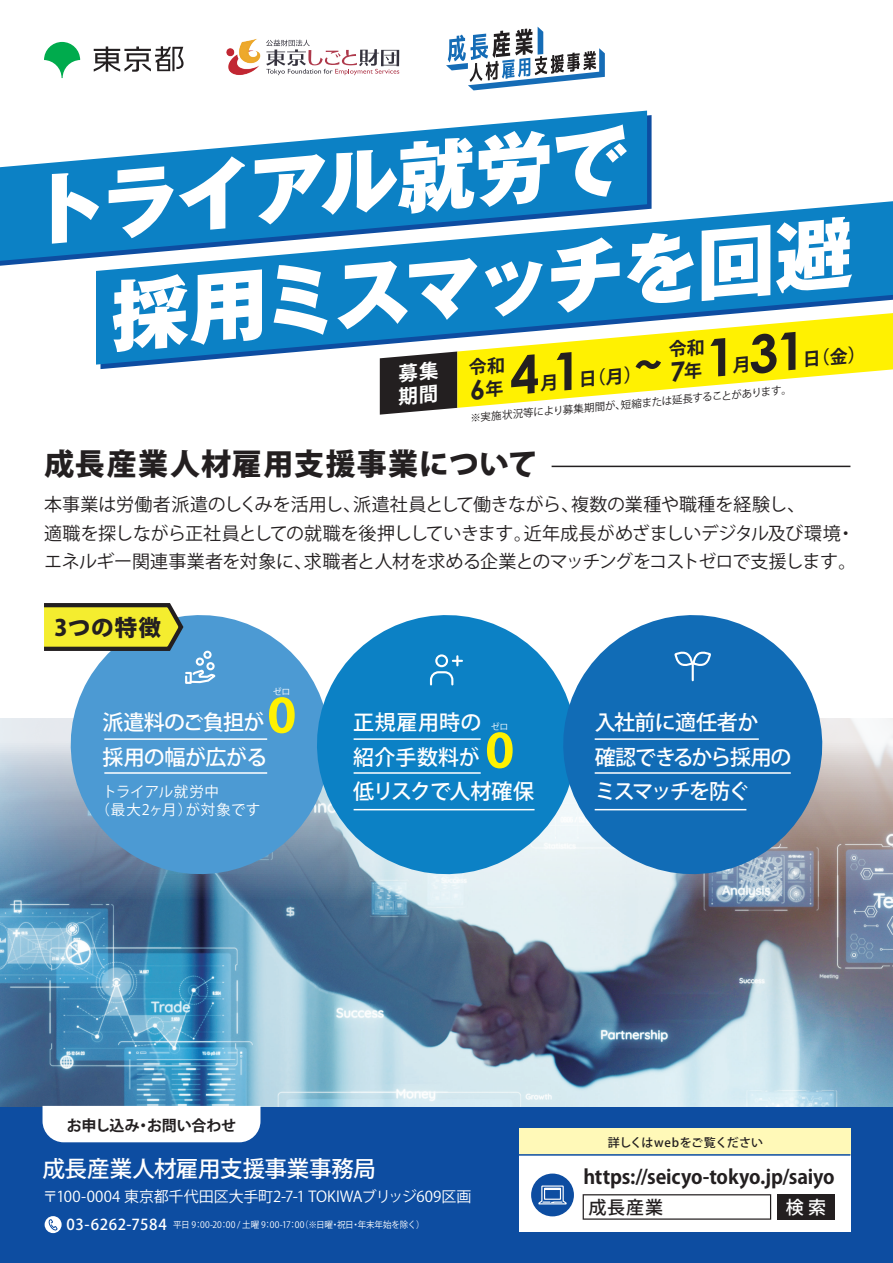
<style>
.page{position:relative;width:893px;height:1263px;background:#fff}
.page>*{position:absolute;margin:0;border:0;box-sizing:border-box;transform-origin:0 0}
.t1{font:77.7px/112.5px "Gothic MB101 hea";color:#fff}
.t2{font:700 46.5px "Koz Go Pr 6 N";color:#fff101;scale:1.1 1}
.t3{font:800 30px "Koz Go Pr 6 N";letter-spacing:.03em;color:#231f20}
.t4{font:500 22.5px "Koz Go Pr 6 N";letter-spacing:-.005em;color:#fff}
.t5{font:800 22.5px "Koz Go Pr 6 N";letter-spacing:.04em;color:#231f20}
.t6{font:500 21px/34.5px "Koz Go Pr 6 N";letter-spacing:-.065em;color:#fff}
.t7{font:500 21px/34.5px "Koz Go Pr 6 N";letter-spacing:.005em;color:#fff}
.t8{font:500 21px/34.5px "Koz Go Pr 6 N";letter-spacing:-.035em;color:#fff}
.t9{font:700 19.5px "Koz Go Pr 6 N";letter-spacing:-.01em;color:#231f20}
.t10{font:700 19.5px/22.4px "Koz Go Pr 6 N";color:#fff}
.t11{font:18px/28.5px "Koz Go Pr 6 N";letter-spacing:-.02em;color:#231f20}
.t12{font:700 18px "Koz Go Pr 6 N";color:#231f20}
.t13{font:500 18px "Koz Go Pr 6 N";color:#231f20}
.t14{font:500 18px "Koz Go Pr 6 N";color:#fff}
.t15{font:15px "Koz Go Pr 6 N";letter-spacing:-.005em;color:#fff}
.t16{font:700 15px "Koz Go Pr 6 N";letter-spacing:-.015em;color:#231f20}
.t17{font:500 15px "Koz Go Pr 6 N";letter-spacing:.035em;color:#fff}
.t18{font:14.55px/18.1px "Koz Go Pr 6 N";letter-spacing:.025em;color:#fff}
.t19{font:500 12px "Koz Go Pr 6 N";letter-spacing:.015em;color:#231f20}
.t20{font:10.5px "Koz Go Pr 6 N";color:#231f20}
.t21{font:9px "Koz Go Pr 6 N";letter-spacing:-.02em;color:#fff;scale:.95 1}
.t22{font:9px "Koz Go Pr 6 N";letter-spacing:-.02em;color:#fff}
</style>
<div class="page">
<img style="left:0;top:719px;width:893px;height:388px">
<div style="left:0;top:1107px;width:893px;height:156px;background:#0d4da1"></div>
<svg style="left:52px;top:615px;width:247px;height:277px;background:#5e9dcc"></svg>
<svg style="left:299px;top:615px;width:246px;height:277px;background:#3e98cc"></svg>
<svg style="left:545px;top:615px;width:296px;height:277px;background:#5391c3"></svg>
<svg style="left:0;top:111px;width:647px;height:150px;fill:#0c81c5"></svg>
<svg style="left:96px;top:201px;width:797px;height:164px;background:#2b8eca"></svg>
<div style="left:519px;top:1155px;width:331px;height:77px;background:#fff"></div>
<div style="left:519px;top:1128px;width:331px;height:27px;background:#fff9b8"></div>
<svg style="left:583px;top:1194px;width:188px;height:26px"></svg>
<div style="left:777px;top:1194px;width:58px;height:26px;background:#231f20"></div>
<div style="left:43px;top:1106px;width:217px;height:36px;background:#fff"></div>
<svg style="left:45px;top:1216px;width:17px;height:17px"></svg>
<svg style="left:48px;top:1218px;width:10px;height:13px"></svg>
<div style="left:531px;top:1173px;width:43px;height:43px;background:#0d4da1;border-radius:50%"></div>
<svg style="left:538px;top:1185px;width:29px;height:20px"></svg>
<svg style="left:673px;top:651px;width:39px;height:29px"></svg>
<div style="left:206px;top:662px;width:9px;height:8px;border:2px solid #fff;border-radius:50%"></div>
<div style="left:196px;top:657px;width:8px;height:9px;border:2px solid #fff;border-radius:50%"></div>
<div style="left:203px;top:651px;width:9px;height:8px;border:2px solid #fff;border-radius:50%"></div>
<svg style="left:184px;top:668px;width:33px;height:17px"></svg>
<div style="left:435px;top:654px;width:13px;height:13px;border:2px solid #fff;border-radius:50%"></div>
<svg style="left:429px;top:656px;width:33px;height:31px"></svg>
<hr style="left:519px;top:1154px;width:331px;height:2px;background:#0d4da1">
<hr style="left:552px;top:466px;width:298px;height:1px;background:#231f20">
<hr style="left:104px;top:738px;width:163px;height:2px;background:#fff">
<hr style="left:354px;top:738px;width:127px;height:2px;background:#fff">
<hr style="left:104px;top:772px;width:163px;height:2px;background:#fff">
<hr style="left:354px;top:772px;width:127px;height:2px;background:#fff">
<hr style="left:354px;top:809px;width:180px;height:1px;background:#fff">
<hr style="left:595px;top:738px;width:164px;height:2px;background:#fff">
<hr style="left:595px;top:772px;width:196px;height:2px;background:#fff">
<hr style="left:595px;top:809px;width:151px;height:1px;background:#fff">
<svg style="left:44px;top:603px;width:142px;height:50px;background:#c4c33f"></svg>
<svg style="left:446px;top:27px;width:159px;height:63px"></svg>
<svg style="left:44px;top:42px;width:36px;height:36px"></svg>
<svg style="left:94px;top:46px;width:90px;height:26px"></svg>
<svg style="left:266px;top:40px;width:133px;height:35px"></svg>
<img style="left:226px;top:39px;width:35px;height:36px">
<svg style="left:380px;top:312px;width:513px;height:103px"></svg>
<h1 class="t1" style="left:93px;top:140px;width:746px;text-indent:-72px;rotate:-5deg">トライアル就労で<br>採用ミスマッチを回避</h1>
<p class="t12" style="left:801px;top:349px;width:64px;rotate:-5deg">日（金）</p>
<p class="t10" style="left:395px;top:363px;width:44px;rotate:-5deg">募集期間</p>
<p class="t12" style="left:577px;top:369px;width:64px;rotate:-5deg">日（月）</p>
<p class="t20" style="left:470px;top:412px;width:324px;rotate:-5deg">※実施状況等により募集期間が、短縮または延長することがあります。</p>
<h3 class="t3" style="left:44px;top:447px;width:495px">成長産業人材雇用支援事業について</h3>
<p class="t11" style="left:44px;top:491px;width:814px">本事業は労働者派遣のしくみを活用し、派遣社員として働きながら、複数の業種や職種を経験し、<br>適職を探しながら正社員としての就職を後押ししていきます。近年成長がめざましいデジタル及び環境・エネルギー関連事業者を対象に、求職者と人材を求める企業とのマッチングをコストゼロで支援します。</p>
<p class="t5" style="left:55px;top:615px;width:108px">3つの特徴</p>
<p class="t22" style="left:273px;top:686px;width:19px">ゼロ</p>
<h2 class="t2" style="left:267px;top:690px;width:28px">0</h2>
<p class="t8" style="left:103px;top:706px;width:166px">派遣料のご負担が採用の幅が広がる</p>
<p class="t18" style="left:95px;top:782px;width:167px;text-indent:7px">トライアル就労中<br>（最大2ヶ月）が対象です</p>
<p class="t7" style="left:353px;top:706px;width:182px">正規雇用時の<br>紹介手数料が<br>低リスクで人材確保</p>
<p class="t22" style="left:491px;top:721px;width:19px">ゼロ</p>
<h2 class="t2" style="left:485px;top:725px;width:28px">0</h2>
<p class="t6" style="left:595px;top:706px;width:198px">入社前に適任者か<br>確認できるから採用のミスマッチを防ぐ</p>
<p class="t16" style="left:67px;top:1117px;width:171px">お申し込み・お問い合わせ</p>
<p class="t4" style="left:43px;top:1156px;width:335px">成長産業人材雇用支援事業事務局</p>
<p class="t15" style="left:43px;top:1188px;width:430px">〒100-0004 東京都千代田区大手町2-7-1 TOKIWAブリッジ609区画</p>
<p class="t17" style="left:67px;top:1216px;width:102px">03-6262-7584</p>
<p class="t21" style="left:173px;top:1220px;width:266px">平日 9：00-20：00 / 土曜 9：00-17：00（※日曜・祝日・年末年始を除く）</p>
<p class="t19" style="left:608px;top:1136px;width:157px">詳しくはwebをご覧ください</p>
<p class="t9" style="left:583px;top:1166px;width:253px">https://seicyo-tokyo.jp/saiyo</p>
<p class="t13" style="left:589px;top:1197px;width:76px">成長産業</p>
<p class="t14" style="left:786px;top:1197px;width:42px">検 索</p>
</div>
